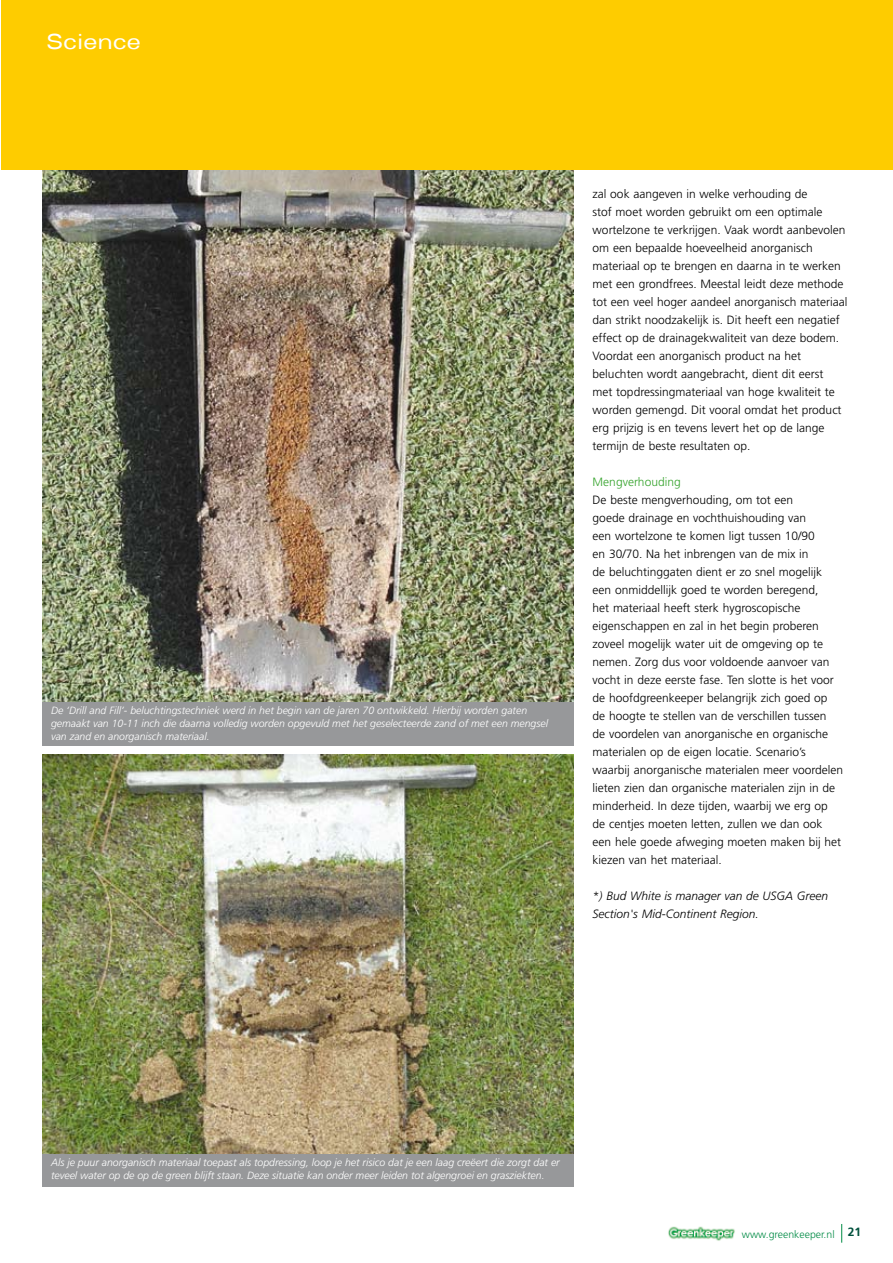
<style>
.page{position:relative;width:893px;height:1263px;background:#fff}
.page>*{position:absolute;margin:0;border:0;box-sizing:border-box;transform-origin:0 0}
.t1{font:expanded 21px "Univers";color:#fff}
.t2{font:300 12px/18px "Frutiger";color:#000}
.t3{font:italic 300 12px/18px "Frutiger";color:#000}
.t4{font:300 12px "Frutiger";color:#35a32c}
.t5{font:italic 300 10.5px/12.6px "Frutiger";color:#fff}
.t6{font:300 10.5px "Frutiger";color:#008b45}
.s1{font-weight:700;font-size:12px;color:#00513c}
</style>
<div class="page">
<svg style="left:841px;top:1224px;width:1px;height:19px"></svg>
<img style="left:668px;top:1226px;width:67px;height:15px">
<img style="left:43px;top:755px;width:530px;height:399px">
<div style="left:43px;top:1154px;width:530px;height:32px;background:#97989a"></div>
<img style="left:43px;top:170px;width:530px;height:533px">
<div style="left:43px;top:703px;width:530px;height:43px;background:#97989a"></div>
<div style="left:1px;top:0;width:892px;height:170px;background:#fecc00"></div>
<h1 class="t1" style="left:46px;top:29px;width:96px">Science</h1>
<p class="t5" style="left:51px;top:704px;width:499px">De ‘Drill and Fill’- beluchtingstechniek werd in het begin van de jaren 70 ontwikkeld. Hierbij worden gaten gemaakt van 10-11 inch die daarna volledig worden opgevuld met het geselecteerde zand of met een mengsel van zand en anorganisch materiaal.</p>
<p class="t2" style="left:593px;top:185px;width:256px">zal ook aangeven in welke verhouding de<br>stof moet worden gebruikt om een optimale wortelzone te verkrijgen. Vaak wordt aanbevolen om een bepaalde hoeveelheid anorganisch materiaal op te brengen en daarna in te werken met een grondfrees. Meestal leidt deze methode tot een veel hoger aandeel anorganisch materiaal dan strikt noodzakelijk is. Dit heeft een negatief effect op de drainagekwaliteit van deze bodem.<br>Voordat een anorganisch product na het beluchten wordt aangebracht, dient dit eerst<br>met topdressingmateriaal van hoge kwaliteit te worden gemengd. Dit vooral omdat het product erg prijzig is en tevens levert het op de lange termijn de beste resultaten op.</p>
<p class="t4" style="left:593px;top:475px;width:90px">Mengverhouding</p>
<p class="t2" style="left:593px;top:491px;width:252px">De beste mengverhouding, om tot een<br>goede drainage en vochthuishouding van<br>een wortelzone te komen ligt tussen 10/90<br>en 30/70. Na het inbrengen van de mix in<br>de beluchtinggaten dient er zo snel mogelijk een onmiddellijk goed te worden beregend,<br>het materiaal heeft sterk hygroscopische eigenschappen en zal in het begin proberen zoveel mogelijk water uit de omgeving op te nemen. Zorg dus voor voldoende aanvoer van vocht in deze eerste fase. Ten slotte is het voor de hoofdgreenkeeper belangrijk zich goed op de hoogte te stellen van de verschillen tussen<br>de voordelen van anorganische en organische materialen op de eigen locatie. Scenario’s waarbij anorganische materialen meer voordelen lieten zien dan organische materialen zijn in de minderheid. In deze tijden, waarbij we erg op de centjes moeten letten, zullen we dan ook een hele goede afweging moeten maken bij het kiezen van het materiaal.</p>
<p class="t3" style="left:593px;top:887px;width:237px">*) Bud White is manager van de USGA Green<br>Section's Mid-Continent Region.</p>
<p class="t5" style="left:51px;top:1156px;width:510px">Als je puur anorganisch materiaal toepast als topdressing, loop je het risico dat je een laag creëert die zorgt dat er teveel water op de op de green blijft staan. Deze situatie kan onder meer leiden tot algengroei en grasziekten.</p>
<p class="t6" style="left:742px;top:1228px;width:121px">www.greenkeeper.nl <span class="s1">21</span></p>
</div>
